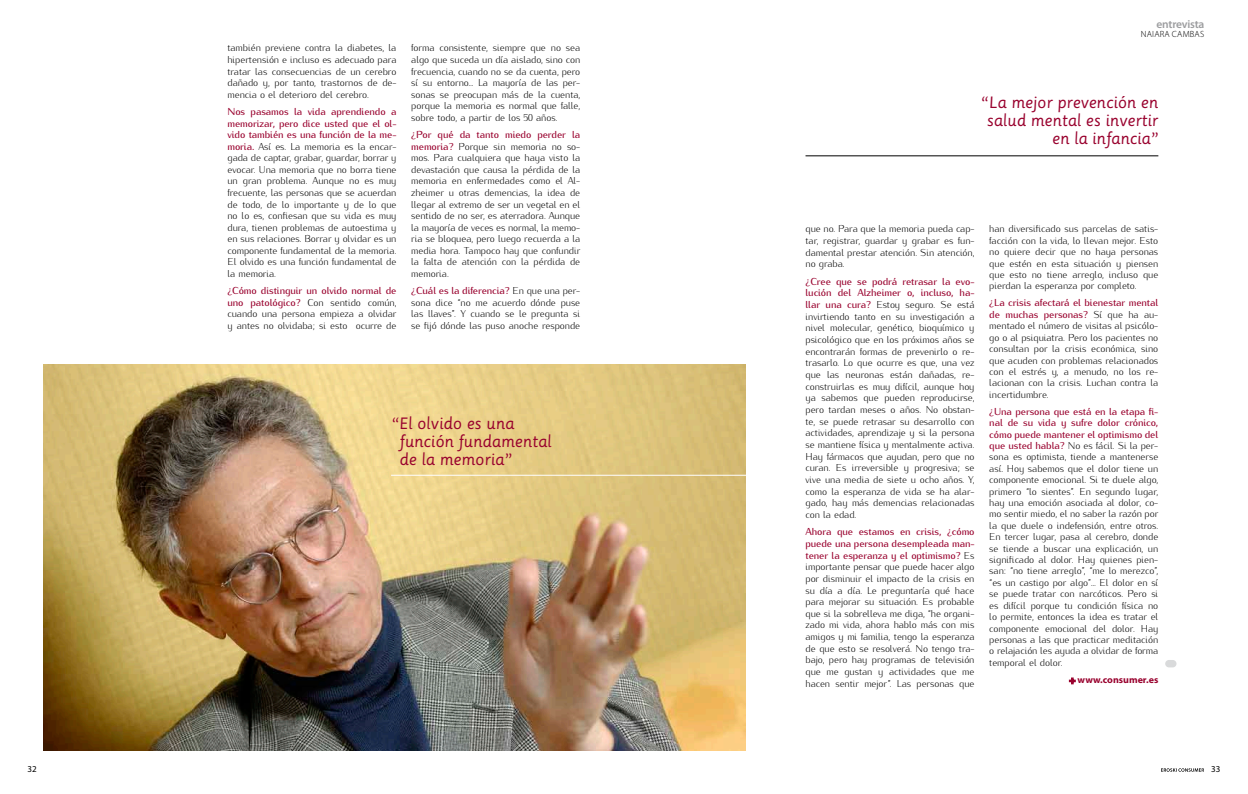
<style>
.page{position:relative;width:1248px;height:794px;background:#fff}
.page>*{position:absolute;margin:0;border:0;box-sizing:border-box;transform-origin:0 0}
.t1{font:16px/18px "Sassoon Primary";letter-spacing:-.005em;color:#99022e}
.t2{font:600 11.5px "Myriad Pro";letter-spacing:-.02em;color:#9c9d9f}
.t3{font:500 10.1px/11.7px "Kurier";letter-spacing:-.01em;color:#99022e;text-align:justify}
.t4{font:300 10px/11.6px "Kurier";letter-spacing:-.01em;color:#000;text-align:justify}
.t5{font:700 9.6px "Myriad Pro";color:#99022e;scale:1.04 1}
.t6{font:300 9px "Myriad Pro";letter-spacing:.02em;color:#000}
.t7{font:9px "Myriad Pro";color:#000}
.s1{font-weight:500;font-size:10.1px;color:#99022e}
.s2{font-weight:300;font-size:10px;color:#000}
</style>
<div class="page">
<svg style="left:1161px;top:768px;width:42px;height:4px"></svg>
<div style="left:1164px;top:660px;width:12px;height:7px;background:#d9dadb;border-radius:4px"></div>
<svg style="left:1068px;top:677px;width:8px;height:8px"></svg>
<img style="left:44px;top:364px;width:701px;height:386px">
<hr style="left:391px;top:475px;width:356px;height:1px;background:#fff">
<hr style="left:805px;top:156px;width:353px;height:1px;background:#000">
<p class="t4" style="left:227px;top:41px;width:170px">también previene contra la diabetes, la hipertensión e incluso es adecuado para tratar las consecuencias de un cerebro dañado y, por tanto, trastornos de de&shy;mencia o el deterioro del cerebro.</p>
<p class="t3" style="left:227px;top:105px;width:170px">Nos pasamos la vida aprendiendo a memorizar, pero dice usted que el ol&shy;vido también es una función de la me-</p>
<p class="t4" style="left:227px;top:140px;width:170px"><span class="s1">moria.</span> Así es. La memoria es la encar&shy;gada de captar, grabar, guardar, borrar y evocar. Una memoria que no borra tiene un gran problema. Aunque no es muy frecuente, las personas que se acuerdan de todo, de lo importante y de lo que no lo es, confiesan que su vida es muy dura, tienen problemas de autoestima y en sus relaciones. Borrar y olvidar es un componente fundamental de la memoria.<br>El olvido es una función fundamental de la memoria.</p>
<p class="t3" style="left:227px;top:284px;width:170px">¿Cómo distinguir un olvido normal de</p>
<p class="t4" style="left:227px;top:296px;width:170px"><span class="s1">uno patológico?</span> Con sentido común, cuando una persona empieza a olvidar y antes no olvidaba; si esto ocurre de</p>
<p class="t4" style="left:411px;top:41px;width:170px">forma consistente, siempre que no sea algo que suceda un día aislado, sino con frecuencia, cuando no se da cuenta, pero sí su entorno… La mayoría de las per&shy;sonas se preocupan más de la cuenta, porque la memoria es normal que falle, sobre todo, a partir de los 50 años.</p>
<p class="t3" style="left:411px;top:128px;width:170px">¿Por qué da tanto miedo perder la</p>
<p class="t4" style="left:411px;top:140px;width:170px"><span class="s1">memoria?</span> Porque sin memoria no so&shy;mos. Para cualquiera que haya visto la devastación que causa la pérdida de la memoria en enfermedades como el Al&shy;zheimer u otras demencias, la idea de llegar al extremo de ser un vegetal en el sentido de no ser, es aterradora. Aunque la mayoría de veces es normal, la memo&shy;ria se bloquea, pero luego recuerda a la media hora. Tampoco hay que confundir la falta de atención con la pérdida de memoria.</p>
<p class="t3" style="left:411px;top:284px;width:170px">¿Cuál es la diferencia? <span class="s2">En que una per-</span></p>
<p class="t4" style="left:411px;top:296px;width:170px">sona dice “no me acuerdo dónde puse las llaves”. Y cuando se le pregunta si se fijó dónde las puso anoche responde</p>
<h1 class="t1" style="left:399px;top:415px;width:153px;text-indent:-8px">“El olvido es una función fundamental de la memoria”</h1>
<p class="t2" style="left:1156px;top:17px;width:49px">entrevista</p>
<p class="t6" style="left:1140px;top:30px;width:65px">NAIARA CAMBAS</p>
<h1 class="t1" style="left:980px;top:94px;width:180px;text-align:right">“La mejor prevención en salud mental es invertir en la infancia”</h1>
<p class="t4" style="left:805px;top:222px;width:170px">que no. Para que la memoria pueda cap&shy;tar, registrar, guardar y grabar es fun&shy;damental prestar atención. Sin atención, no graba.</p>
<p class="t3" style="left:805px;top:275px;width:170px">¿Cree que se podrá retrasar la evo&shy;lución del Alzheimer o, incluso, ha-</p>
<p class="t4" style="left:805px;top:298px;width:170px"><span class="s1">llar una cura?</span> Estoy seguro. Se está invirtiendo tanto en su investigación a nivel molecular, genético, bioquímico y psicológico que en los próximos años se encontrarán formas de prevenirlo o re&shy;trasarlo. Lo que ocurre es que, una vez que las neuronas están dañadas, re&shy;construirlas es muy difícil, aunque hoy ya sabemos que pueden reproducirse, pero tardan meses o años. No obstan&shy;te, se puede retrasar su desarrollo con actividades, aprendizaje y si la persona se mantiene física y mentalmente activa.<br>Hay fármacos que ayudan, pero que no curan. Es irreversible y progresiva; se vive una media de siete u ocho años. Y, como la esperanza de vida se ha alar&shy;gado, hay más demencias relacionadas con la edad.</p>
<p class="t3" style="left:805px;top:525px;width:170px">Ahora que estamos en crisis, ¿cómo puede una persona desempleada man&shy;tener la esperanza y el optimismo? <span class="s2">Es</span></p>
<p class="t4" style="left:805px;top:560px;width:170px">importante pensar que puede hacer algo por disminuir el impacto de la crisis en su día a día. Le preguntaría qué hace para mejorar su situación. Es probable que si la sobrelleva me diga, “he organi&shy;zado mi vida, ahora hablo más con mis amigos y mi familia, tengo la esperanza de que esto se resolverá. No tengo tra&shy;bajo, pero hay programas de televisión que me gustan y actividades que me hacen sentir mejor”. Las personas que</p>
<p class="t4" style="left:989px;top:222px;width:170px">han diversificado sus parcelas de satis&shy;facción con la vida, lo llevan mejor. Esto no quiere decir que no haya personas que estén en esta situación y piensen que esto no tiene arreglo, incluso que pierdan la esperanza por completo.</p>
<p class="t3" style="left:989px;top:297px;width:170px;line-height:11.4px">¿La crisis afectará el bienestar mental de muchas personas? <span class="s2">Sí que ha au-</span></p>
<p class="t4" style="left:989px;top:319px;width:170px">mentado el número de visitas al psicólo&shy;go o al psiquiatra. Pero los pacientes no consultan por la crisis económica, sino que acuden con problemas relacionados con el estrés y, a menudo, no los re&shy;lacionan con la crisis. Luchan contra la incertidumbre.</p>
<p class="t3" style="left:989px;top:405px;width:170px;line-height:11.4px">¿Una persona que está en la etapa fi&shy;nal de su vida y sufre dolor crónico, cómo puede mantener el optimismo del</p>
<p class="t4" style="left:989px;top:439px;width:170px"><span class="s1">que usted habla?</span> No es fácil. Si la per&shy;sona es optimista, tiende a mantenerse así. Hoy sabemos que el dolor tiene un componente emocional. Si te duele algo, primero “lo sientes”. En segundo lugar, hay una emoción asociada al dolor, co&shy;mo sentir miedo, el no saber la razón por la que duele o indefensión, entre otros.<br>En tercer lugar, pasa al cerebro, donde se tiende a buscar una explicación, un significado al dolor. Hay quienes pien&shy;san: “no tiene arreglo”, “me lo merezco”, “es un castigo por algo”… El dolor en sí se puede tratar con narcóticos. Pero si es difícil porque tu condición física no lo permite, entonces la idea es tratar el componente emocional del dolor. Hay personas a las que practicar meditación o relajación les ayuda a olvidar de forma temporal el dolor.</p>
<p class="t5" style="left:1077px;top:674px;width:79px">www.consumer.es</p>
<p class="t7" style="left:28px;top:763px;width:11px">32</p>
<p class="t7" style="left:1210px;top:763px;width:11px">33</p>
</div>
